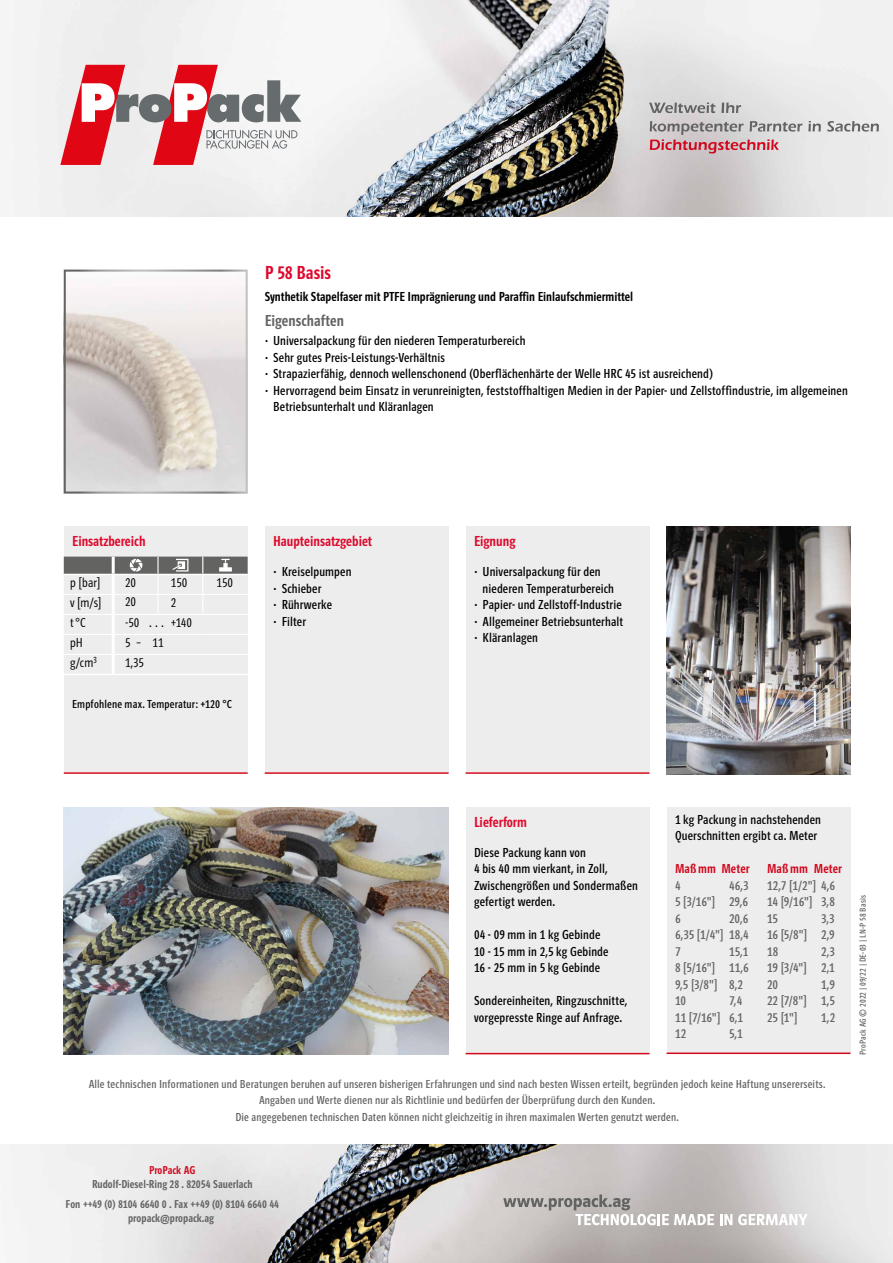
<style>
.page{position:relative;width:893px;height:1263px;background:#fff}
.page>*{position:absolute;margin:0;border:0;box-sizing:border-box;transform-origin:0 0}
.t1{font:19.5px "Polo Eng R Krftg";color:#de082c}
.t2{font:16.5px "Polo Eng R Krftg";letter-spacing:.005em;color:#636362}
.t3{font:15px "Polo Eng R Krftg";color:#de082c}
.t4{font:13.5px/16.5px "Polo Eng R Buch";letter-spacing:.01em;color:#000}
.t5{font:13.5px/16.5px "Polo Eng R Buch";letter-spacing:.01em;color:#636362;text-align:justify}
.t6{font:13.5px "Polo Eng R Krftg";color:#000}
.t7{font:13.5px/20px "Polo Eng R Leicht";letter-spacing:.01em;color:#000;text-align:justify}
.t8{font:13.5px "Polo Eng R Krftg";letter-spacing:.015em;color:#d2081d}
.t9{font:12px/16.5px "Polo Eng R Buch";letter-spacing:.015em;color:#636362;text-align:center}
.t10{font:12px "Polo Eng R Buch";letter-spacing:.015em;color:#000}
.t11{font:11.85px/20.5px "Polo Eng R Krftg";letter-spacing:.005em;color:#636362;text-align:center}
.t12{font:11.85px "Polo Eng R Krftg";letter-spacing:.005em;color:#d2081d}
.t13{font:9px "Polo Eng R Buch";letter-spacing:.025em;color:#636362}
.s1{font-family:"Helvetica Neue";font-weight:500}
</style>
<div class="page">
<div style="left:64px;top:527px;width:184px;height:245px;background:#ededed"></div>
<div style="left:265px;top:527px;width:184px;height:245px;background:#ededed"></div>
<div style="left:466px;top:527px;width:183px;height:245px;background:#ededed"></div>
<div style="left:466px;top:807px;width:183px;height:246px;background:#ededed"></div>
<img style="left:67px;top:283px;width:178px;height:207px">
<div style="left:64px;top:270px;width:184px;height:223px;border:2px solid #fff"></div>
<hr style="left:64px;top:772px;width:184px;height:2px;background:#d2081d">
<hr style="left:466px;top:772px;width:183px;height:2px;background:#d2081d">
<hr style="left:466px;top:1053px;width:183px;height:1px;background:#d2081d">
<hr style="left:265px;top:772px;width:184px;height:2px;background:#d2081d">
<div style="left:666px;top:807px;width:184px;height:245px;background:#ededed"></div>
<hr style="left:666px;top:1052px;width:184px;height:2px;background:#d2081d">
<hr style="left:64px;top:674px;width:49px;height:1px;background:#fff">
<hr style="left:113px;top:674px;width:45px;height:1px;background:#fff">
<hr style="left:158px;top:674px;width:45px;height:1px;background:#fff">
<hr style="left:203px;top:674px;width:45px;height:1px;background:#fff">
<svg style="left:64px;top:557px;width:184px;height:117px"></svg>
<img style="left:9px;top:0;width:884px;height:217px">
<svg style="left:60px;top:65px;width:241px;height:100px"></svg>
<svg style="left:649px;top:103px;width:66px;height:10px"></svg>
<svg style="left:721px;top:103px;width:20px;height:10px"></svg>
<svg style="left:808px;top:121px;width:13px;height:10px"></svg>
<svg style="left:827px;top:121px;width:52px;height:11px"></svg>
<svg style="left:650px;top:121px;width:152px;height:32px;background:#c7adb0"></svg>
<img style="left:9px;top:1144px;width:884px;height:119px">
<svg style="left:503px;top:1194px;width:211px;height:31px;background:#bebab8"></svg>
<svg style="left:720px;top:1214px;width:12px;height:11px"></svg>
<svg style="left:738px;top:1214px;width:70px;height:11px"></svg>
<img style="left:64px;top:807px;width:385px;height:248px">
<img style="left:666px;top:527px;width:184px;height:247px">
<h1 class="t1" style="left:265px;top:263px;width:68px">P 58 Basis</h1>
<p class="t6" style="left:265px;top:289px;width:370px">Synthetik Stapelfaser mit PTFE Imprägnierung und Paraffin Einlaufschmiermittel</p>
<p class="t2" style="left:265px;top:312px;width:81px">Eigenschaften</p>
<p class="t4" style="left:265px;top:333px;width:262px"><span class="s1">∙</span> Universalpackung für den niederen Temperaturbereich</p>
<p class="t4" style="left:265px;top:349px;width:182px"><span class="s1">∙</span> Sehr gutes Preis-Leistungs-Verhältnis</p>
<p class="t4" style="left:265px;top:366px;width:449px"><span class="s1">∙</span> Strapazierfähig, dennoch wellenschonend (Oberflächenhärte der Welle HRC 45 ist ausreichend)</p>
<p class="t4" style="left:265px;top:382px;width:585px"><span class="s1">∙</span> Hervorragend beim Einsatz in verunreinigten, feststoffhaltigen Medien in der Papier- und Zellstoffindustrie, im allgemeinen</p>
<p class="t4" style="left:273px;top:399px;width:162px">Betriebsunterhalt und Kläranlagen</p>
<p class="t3" style="left:72px;top:534px;width:75px">Einsatzbereich</p>
<p class="t3" style="left:273px;top:534px;width:100px">Haupteinsatzgebiet</p>
<p class="t3" style="left:474px;top:534px;width:43px">Eignung</p>
<p class="t7" style="left:70px;top:572px;width:32px">p [bar] v [m/s] t°C</p>
<p class="t7" style="left:125px;top:573px;width:12px">20</p>
<p class="t7" style="left:171px;top:573px;width:18px">150</p>
<p class="t7" style="left:216px;top:573px;width:18px">150</p>
<p class="t7" style="left:125px;top:592px;width:12px">20</p>
<p class="t7" style="left:171px;top:592px;width:7px">2</p>
<p class="t7" style="left:125px;top:612px;width:16px">-50</p>
<p class="t7" style="left:147px;top:612px;width:46px">… +140</p>
<p class="t7" style="left:70px;top:632px;width:14px">pH</p>
<p class="t7" style="left:125px;top:632px;width:17px">5 –</p>
<p class="t7" style="left:70px;top:652px;width:28px">g/cm<sup>3</sup></p>
<p class="t7" style="left:125px;top:652px;width:20px">1,35</p>
<p class="t7" style="left:153px;top:632px;width:12px">11</p>
<p class="t10" style="left:72px;top:698px;width:161px">Empfohlene max. Temperatur: +120 °C</p>
<p class="t4" style="left:273px;top:564px;width:80px"><span class="s1">∙</span> Kreiselpumpen <span class="s1">∙</span> Schieber<br><span class="s1">∙</span> Rührwerke<br><span class="s1">∙</span> Filter</p>
<p class="t4" style="left:474px;top:564px;width:128px"><span class="s1">∙</span> Universalpackung für den</p>
<p class="t4" style="left:483px;top:580px;width:133px">niederen Temperaturbereich</p>
<p class="t4" style="left:474px;top:597px;width:149px"><span class="s1">∙</span> Papier- und Zellstoff-Industrie</p>
<p class="t4" style="left:474px;top:613px;width:151px"><span class="s1">∙</span> Allgemeiner Betriebsunterhalt</p>
<p class="t4" style="left:474px;top:630px;width:65px"><span class="s1">∙</span> Kläranlagen</p>
<p class="t3" style="left:474px;top:814px;width:54px">Lieferform</p>
<p class="t4" style="left:474px;top:844px;width:165px">Diese Packung kann von<br>4 bis 40 mm vierkant, in Zoll,<br>Zwischengrößen und Sondermaßen gefertigt werden.</p>
<p class="t4" style="left:474px;top:927px;width:136px">04 - 09 mm in 1 kg Gebinde<br>10 - 15 mm in 2,5 kg Gebinde<br>16 - 25 mm in 5 kg Gebinde</p>
<p class="t4" style="left:474px;top:993px;width:155px">Sondereinheiten, Ringzuschnitte, vorgepresste Ringe auf Anfrage.</p>
<p class="t4" style="left:675px;top:811px;width:148px">1 kg Packung in nachstehenden<br>Querschnitten ergibt ca. Meter</p>
<p class="t8" style="left:675px;top:862px;width:76px">Maßmm Meter</p>
<p class="t8" style="left:767px;top:862px;width:76px">Maßmm Meter</p>
<p class="t5" style="left:675px;top:877px;width:75px;text-indent:54px">46,3<br>5 [3/16"] 29,6<br>6</p>
<p class="t5" style="left:675px;top:877px;width:7px">4</p>
<p class="t5" style="left:675px;top:910px;width:75px;text-indent:54px">20,6<br>6,35 [1/4"] 18,4<br>7</p>
<p class="t5" style="left:675px;top:943px;width:75px;text-align:left;text-indent:54px">15,1<br>8 [5/16"] 11,6<br>9,5 [3/8"] 8,2<br>10</p>
<p class="t5" style="left:675px;top:993px;width:69px;text-indent:54px">7,4<br>11 [7/16"] 6,1<br>12</p>
<p class="t5" style="left:729px;top:1026px;width:15px">5,1</p>
<p class="t5" style="left:767px;top:877px;width:69px">12,7 [1/2"] 4,6<br>14 [9/16"] 3,8<br>15</p>
<p class="t5" style="left:767px;top:910px;width:69px;text-indent:54px">3,3<br>16 [5/8"] 2,9<br>18</p>
<p class="t5" style="left:767px;top:943px;width:69px;text-indent:54px">2,3<br>19 [3/4"] 2,1<br>20</p>
<p class="t5" style="left:767px;top:976px;width:69px;text-indent:54px">1,9<br>22 [7/8"] 1,5<br>25 [1"]</p>
<p class="t5" style="left:821px;top:1009px;width:16px">1,2</p>
<p class="t9" style="left:89px;top:1076px;width:738px">Alle technischen Informationen und Beratungen beruhen auf unseren bisherigen Erfahrungen und sind nach besten Wissen erteilt, begründen jedoch keine Haftung unsererseits.<br>Angaben und Werte dienen nur als Richtlinie und bedürfen der Überprüfung durch den Kunden.<br>Die angegebenen technischen Daten können nicht gleichzeitig in ihren maximalen Werten genutzt werden.</p>
<p class="t12" style="left:149px;top:1163px;width:48px">ProPack AG</p>
<p class="t11" style="left:66px;top:1174px;width:215px">Rudolf-Diesel-Ring 28 . 82054 Sauerlach<br>Fon ++49 (0) 8104 6640 0 . Fax ++49 (0) 8104 6640 44</p>
<p class="t11" style="left:128px;top:1208px;width:87px">propack@propack.ag</p>
<p class="t13" style="left:858px;top:1055px;width:161px;rotate:-90deg">ProPack AG © 2022 | 09/22 | DE-03 | LN-P 58 Basis</p>
</div>
